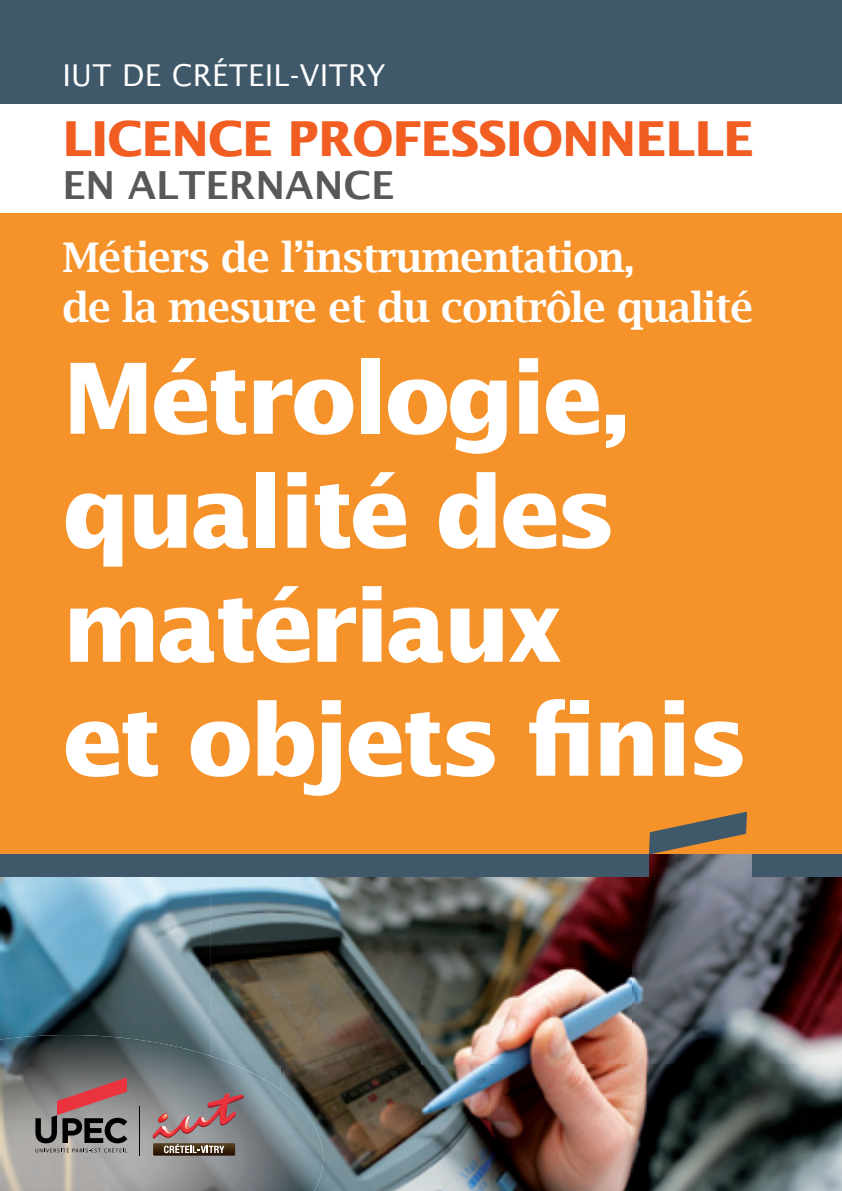
<style>
.page{position:relative;width:842px;height:1191px;background:#fff}
.page>*{position:absolute;margin:0;border:0;box-sizing:border-box;transform-origin:0 0}
.t1{font:700 98px/114px "Lucida Sans";letter-spacing:-.04em;color:#fff}
.t2{font:700 48px "Lucida Sans";letter-spacing:-.02em;color:#f25d21}
.t3{font:600 41px/50.2px "Lucida Bright";letter-spacing:-.02em;color:#fff}
.t4{font:600 38.8px "Lucida Sans";color:#57585a}
.t5{font:30px "Lucida Sans Std";letter-spacing:.01em;color:#fff}
</style>
<div class="page">
<div style="left:0;top:172px;width:842px;height:704px;background:#f6922a"></div>
<img style="left:211px;top:876px;width:631px;height:188px">
<img style="left:0;top:877px;width:211px;height:158px">
<img style="left:323px;top:1064px;width:519px;height:127px">
<img style="left:649px;top:854px;width:103px;height:22px">
<div style="left:0;top:854px;width:649px;height:23px;background:#3f596b"></div>
<div style="left:752px;top:854px;width:90px;height:23px;background:#3f596b"></div>
<svg style="left:649px;top:811px;width:98px;height:43px"></svg>
<div style="left:0;top:0;width:842px;height:181px;background:#3f596b"></div>
<img style="left:1px;top:1035px;width:322px;height:156px">
<hr style="left:140px;top:1106px;width:1px;height:49px;background:#000">
<svg style="left:35px;top:1077px;width:92px;height:75px;background:#866b6d"></svg>
<svg style="left:152px;top:1093px;width:92px;height:62px;background:#937878"></svg>
<div style="left:0;top:104px;width:842px;height:109px;background:#fff"></div>
<hr style="left:0;top:927px;width:1px;height:264px;background:#3f596b">
<div style="left:570px;top:700px;width:18px;height:14px;background:#fff"></div>
<p class="t5" style="left:62px;top:57px;width:325px">IUT DE CRÉTEIL-VITRY</p>
<p class="t2" style="left:62px;top:110px;width:693px">LICENCE PROFESSIONNELLE</p>
<p class="t4" style="left:62px;top:163px;width:334px">EN ALTERNANCE</p>
<p class="t3" style="left:62px;top:232px;width:693px">Métiers de l’instrumentation,<br>de la mesure et du contrôle qualité</p>
<h1 class="t1" style="left:62px;top:339px;width:688px">Métrologie, qualité des matériaux<br>et objets finis</h1>
</div>
